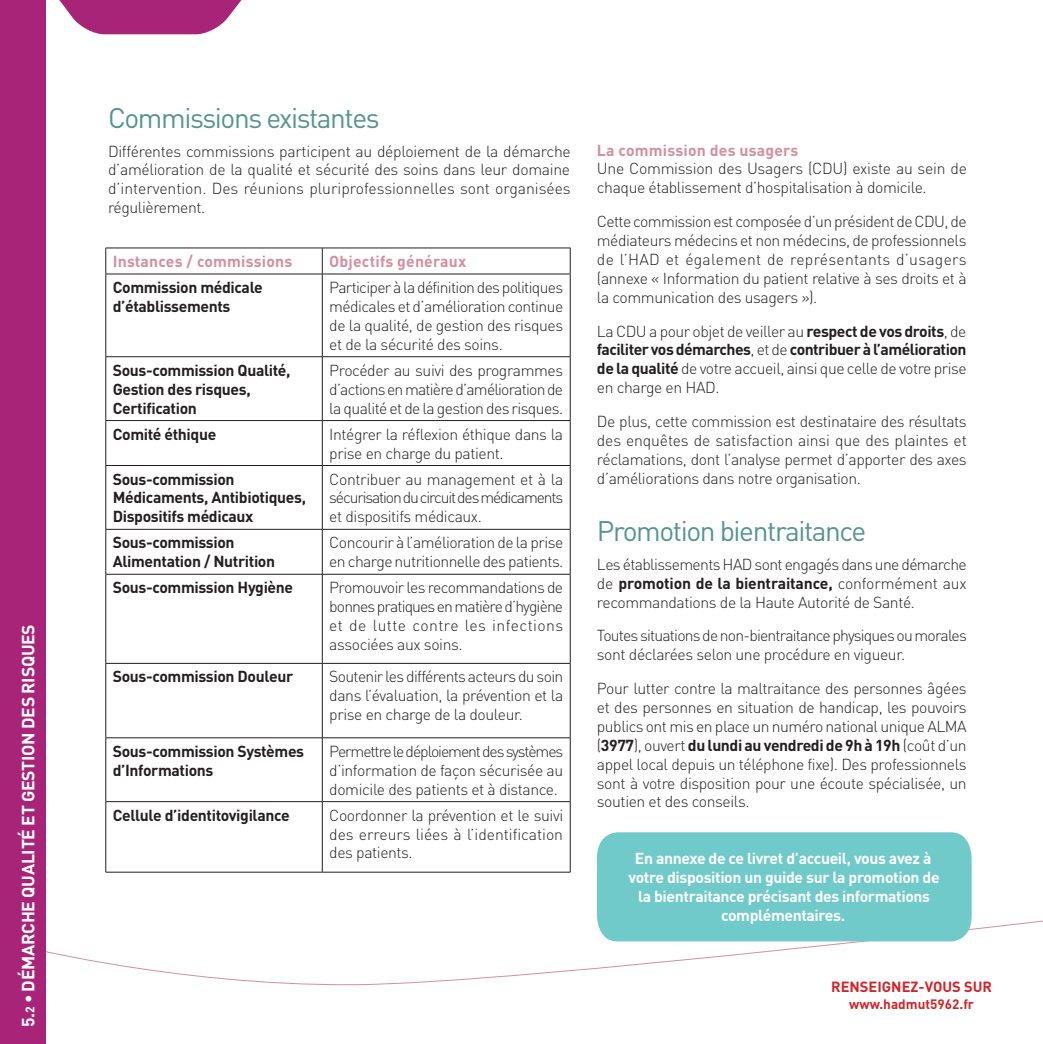
<style>
.page{position:relative;width:1043px;height:1044px;background:#fff}
.page>*{position:absolute;margin:0;border:0;box-sizing:border-box;transform-origin:0 0}
.t1{font:28px "DINOT";letter-spacing:-.05em;color:#559491}
.t2{font:700 17.5px "DINOT";letter-spacing:-.015em;color:#fff}
.t3{font:300 15.75px/18.9px "DINOT";letter-spacing:-.025em;color:#231f20;text-align:justify}
.t4{font:700 15.75px/18.9px "DINOT";letter-spacing:-.025em;color:#231f20}
.t5{font:700 15.75px/18.9px "DINOT";letter-spacing:-.025em;color:#fff;text-align:center}
.t6{font:300 15.75px/18.9px "DINOT";letter-spacing:-.05em;color:#231f20}
.t7{font:700 15.75px "DINOT";letter-spacing:.01em;color:#d48ea0}
.t8{font:700 14.53px "DINOT";color:#d1232a}
.t9{font:700 13.47px "DINOT";color:#d1232a}
.s1{font-size:12.25px}
.s2{font-weight:700}
</style>
<div class="page">
<svg style="left:59px;top:0;width:183px;height:34px"></svg>
<svg style="left:46px;top:914px;width:996px;height:72px"></svg>
<div style="left:0;top:0;width:46px;height:1044px;background:#a82478"></div>
<hr style="left:106px;top:248px;width:216px;height:1px;background:#231f20">
<svg style="left:105px;top:248px;width:1px;height:26px"></svg>
<hr style="left:322px;top:248px;width:248px;height:1px;background:#231f20">
<svg style="left:322px;top:248px;width:1px;height:26px"></svg>
<svg style="left:570px;top:248px;width:1px;height:26px"></svg>
<hr style="left:106px;top:274px;width:216px;height:1px;background:#231f20">
<hr style="left:105px;top:274px;width:1px;height:82px;background:#231f20">
<hr style="left:322px;top:274px;width:248px;height:1px;background:#231f20">
<hr style="left:322px;top:274px;width:1px;height:82px;background:#231f20">
<hr style="left:570px;top:274px;width:1px;height:82px;background:#231f20">
<hr style="left:106px;top:356px;width:216px;height:1px;background:#231f20">
<hr style="left:105px;top:357px;width:1px;height:63px;background:#231f20">
<hr style="left:322px;top:356px;width:248px;height:1px;background:#231f20">
<hr style="left:322px;top:357px;width:1px;height:63px;background:#231f20">
<hr style="left:570px;top:357px;width:1px;height:63px;background:#231f20">
<hr style="left:106px;top:420px;width:216px;height:1px;background:#231f20">
<hr style="left:105px;top:421px;width:1px;height:44px;background:#231f20">
<hr style="left:322px;top:420px;width:248px;height:1px;background:#231f20">
<hr style="left:322px;top:421px;width:1px;height:44px;background:#231f20">
<hr style="left:570px;top:421px;width:1px;height:44px;background:#231f20">
<hr style="left:106px;top:465px;width:216px;height:1px;background:#231f20">
<hr style="left:105px;top:466px;width:1px;height:63px;background:#231f20">
<hr style="left:322px;top:465px;width:248px;height:1px;background:#231f20">
<hr style="left:322px;top:466px;width:1px;height:63px;background:#231f20">
<hr style="left:570px;top:466px;width:1px;height:63px;background:#231f20">
<hr style="left:106px;top:529px;width:216px;height:1px;background:#231f20">
<hr style="left:105px;top:530px;width:1px;height:44px;background:#231f20">
<hr style="left:322px;top:529px;width:248px;height:1px;background:#231f20">
<hr style="left:322px;top:530px;width:1px;height:44px;background:#231f20">
<hr style="left:570px;top:530px;width:1px;height:44px;background:#231f20">
<hr style="left:106px;top:574px;width:216px;height:1px;background:#231f20">
<hr style="left:105px;top:574px;width:1px;height:89px;background:#231f20">
<hr style="left:322px;top:574px;width:248px;height:1px;background:#231f20">
<hr style="left:322px;top:574px;width:1px;height:89px;background:#231f20">
<hr style="left:570px;top:574px;width:1px;height:89px;background:#231f20">
<hr style="left:106px;top:663px;width:216px;height:1px;background:#231f20">
<hr style="left:105px;top:664px;width:1px;height:74px;background:#231f20">
<hr style="left:322px;top:663px;width:248px;height:1px;background:#231f20">
<hr style="left:322px;top:664px;width:1px;height:74px;background:#231f20">
<hr style="left:570px;top:664px;width:1px;height:74px;background:#231f20">
<hr style="left:106px;top:737px;width:216px;height:1px;background:#231f20">
<hr style="left:105px;top:738px;width:1px;height:63px;background:#231f20">
<hr style="left:322px;top:737px;width:248px;height:1px;background:#231f20">
<hr style="left:322px;top:738px;width:1px;height:63px;background:#231f20">
<hr style="left:570px;top:738px;width:1px;height:63px;background:#231f20">
<hr style="left:106px;top:801px;width:216px;height:1px;background:#231f20">
<hr style="left:105px;top:802px;width:1px;height:70px;background:#231f20">
<hr style="left:322px;top:801px;width:248px;height:1px;background:#231f20">
<hr style="left:322px;top:802px;width:1px;height:70px;background:#231f20">
<hr style="left:570px;top:802px;width:1px;height:70px;background:#231f20">
<hr style="left:106px;top:872px;width:216px;height:1px;background:#231f20">
<hr style="left:322px;top:872px;width:248px;height:1px;background:#231f20">
<div style="left:597px;top:832px;width:374px;height:109px;background:#70cac9"></div>
<p class="t2" style="left:17px;top:1027px;width:404px;rotate:-90deg">5.<span class="s1">2</span> • DÉMARCHE QUALITÉ ET GESTION DES RISQUES</p>
<h1 class="t1" style="left:108px;top:100px;width:273px">Commissions existantes</h1>
<p class="t3" style="left:108px;top:141px;width:464px">Différentes commissions participent au déploiement de la démarche d’amélioration de la qualité et sécurité des soins dans leur domaine d’intervention. Des réunions pluriprofessionnelles sont organisées régulièrement.</p>
<p class="t7" style="left:113px;top:251px;width:181px">Instances / commissions</p>
<p class="t7" style="left:329px;top:251px;width:139px">Objectifs généraux</p>
<p class="t4" style="left:113px;top:277px;width:152px">Commission médicale d’établissements</p>
<p class="t3" style="left:329px;top:278px;width:235px">Participer à la définition des politiques médicales et d’amélioration continue de la qualité, de gestion des risques et de la sécurité des soins.</p>
<p class="t4" style="left:113px;top:360px;width:179px">Sous-commission Qualité,<br>Gestion des risques,<br>Certification</p>
<p class="t3" style="left:329px;top:360px;width:235px">Procéder au suivi des programmes d’actions en matière d’amélioration de la qualité et de la gestion des risques.</p>
<p class="t4" style="left:113px;top:424px;width:105px">Comité éthique</p>
<p class="t3" style="left:329px;top:424px;width:235px">Intégrer la réflexion éthique dans la prise en charge du patient.</p>
<p class="t4" style="left:113px;top:469px;width:195px">Sous-commission<br>Médicaments, Antibiotiques,<br>Dispositifs médicaux</p>
<p class="t3" style="left:329px;top:469px;width:235px">Contribuer au management et à la sécurisation du circuit des médicaments et dispositifs médicaux.</p>
<p class="t4" style="left:113px;top:533px;width:164px">Sous-commission<br>Alimentation / Nutrition</p>
<p class="t3" style="left:329px;top:533px;width:235px">Concourir à l’amélioration de la prise en charge nutritionnelle des patients.</p>
<p class="t4" style="left:113px;top:578px;width:182px">Sous-commission Hygiène</p>
<p class="t3" style="left:329px;top:578px;width:235px">Promouvoir les recommandations de bonnes pratiques en matière d’hygiène et de lutte contre les infections associées aux soins.</p>
<p class="t4" style="left:113px;top:667px;width:182px">Sous-commission Douleur</p>
<p class="t3" style="left:329px;top:667px;width:235px">Soutenir les différents acteurs du soin dans l’évaluation, la prévention et la prise en charge de la douleur.</p>
<p class="t4" style="left:113px;top:741px;width:193px">Sous-commission Systèmes d’Informations</p>
<p class="t3" style="left:329px;top:742px;width:235px">Permettre le déploiement des systèmes d’information de façon sécurisée au domicile des patients et à distance.</p>
<p class="t4" style="left:113px;top:805px;width:178px">Cellule d’identitovigilance</p>
<p class="t3" style="left:329px;top:805px;width:235px">Coordonner la prévention et le suivi des erreurs liées à l’identification des patients.</p>
<p class="t7" style="left:597px;top:140px;width:203px">La commission des usagers</p>
<p class="t3" style="left:597px;top:159px;width:371px">Une Commission des Usagers (CDU) existe au sein de chaque établissement d’hospitalisation à domicile.</p>
<p class="t3" style="left:597px;top:212px;width:371px">Cette commission est composée d’un président de CDU, de médiateurs médecins et non médecins, de professionnels de l’HAD et également de représentants d’usagers (annexe « Information du patient relative à ses droits et à la communication des usagers »).</p>
<p class="t3" style="left:597px;top:321px;width:371px">La CDU a pour objet de veiller au <span class="s2">respect de vos droits</span>, de <span class="s2">faciliter vos démarches</span>, et de <span class="s2">contribuer à l’amélioration de la qualité</span> de votre accueil, ainsi que celle de votre prise en charge en HAD.</p>
<p class="t3" style="left:597px;top:412px;width:371px">De plus, cette commission est destinataire des résultats des enquêtes de satisfaction ainsi que des plaintes et réclamations, dont l’analyse permet d’apporter des axes d’améliorations dans notre organisation.</p>
<h1 class="t1" style="left:597px;top:513px;width:271px">Promotion bientraitance</h1>
<p class="t3" style="left:597px;top:554px;width:371px">Les établissements HAD sont engagés dans une démarche de <span class="s2">promotion de la bientraitance,</span> conformément aux recommandations de la Haute Autorité de Santé.</p>
<p class="t6" style="left:597px;top:626px;width:371px">Toutes situations de non-bientraitance physiques ou morales sont déclarées selon une procédure en vigueur.</p>
<p class="t3" style="left:597px;top:679px;width:371px">Pour lutter contre la maltraitance des personnes âgées et des personnes en situation de handicap, les pouvoirs publics ont mis en place un numéro national unique ALMA (<span class="s2">3977</span>), ouvert <span class="s2">du lundi au vendredi de 9h à 19h</span> (coût d’un appel local depuis un téléphone fixe). Des professionnels sont à votre disposition pour une écoute spécialisée, un soutien et des conseils.</p>
<p class="t5" style="left:628px;top:849px;width:312px">En annexe de ce livret d’accueil, vous avez à votre disposition un guide sur la promotion de la bientraitance précisant des informations complémentaires.</p>
<p class="t8" style="left:831px;top:977px;width:162px">RENSEIGNEZ-VOUS SUR</p>
<p class="t9" style="left:849px;top:996px;width:126px">www.hadmut5962.fr</p>
</div>
